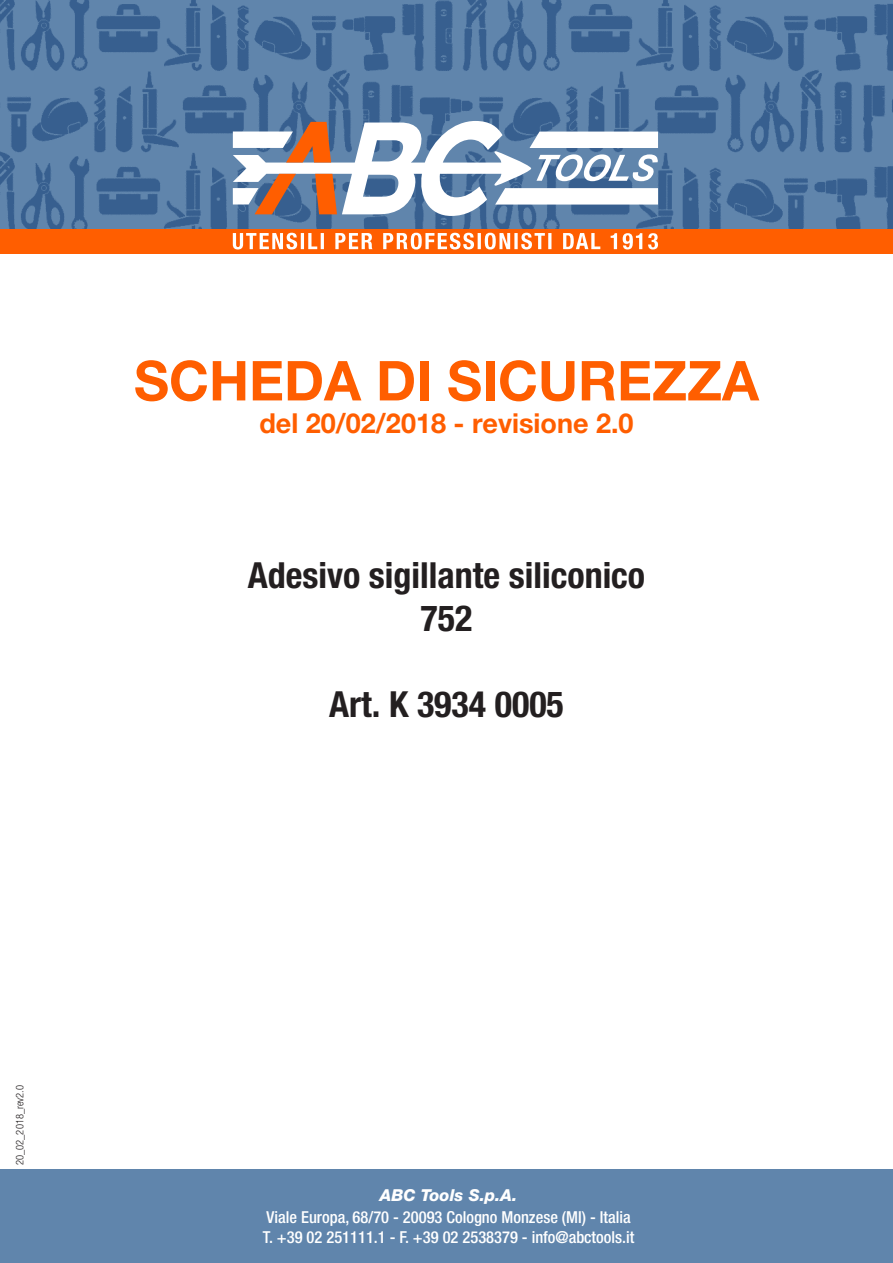
<style>
.page{position:relative;width:893px;height:1263px;background:#fff}
.page>*{position:absolute;margin:0;border:0;box-sizing:border-box;transform-origin:0 0}
.t1{font:700 55.05px "Helvetica Amos";color:#ff5e00}
.t2{font:700 36px "Helvetica Amos Cond";color:#231f20}
.t3{font:700 27.6px "Helvetica Amos";color:#ff5e00}
.t4{font:500 condensed 16.5px/19.8px "Helvetica Neue LT Std";color:#fff}
.t5{font:italic 800 16.5px "Helvetica Neue LT Std";color:#fff}
.t6{font:300 10.5px "Helvetica Amos Cond";color:#231f20}
</style>
<div class="page">
<img style="left:0;top:0;width:893px;height:229px">
<div style="left:0;top:1169px;width:893px;height:94px;background:#6085ac"></div>
<svg style="left:233px;top:121px;width:425px;height:95px"></svg>
<div style="left:0;top:229px;width:893px;height:24px;background:#ff5e00"></div>
<svg style="left:233px;top:233px;width:425px;height:16px"></svg>
<p class="t1" style="left:134px;top:349px;width:626px">SCHEDA DI SICUREZZA</p>
<p class="t3" style="left:259px;top:407px;width:376px">del 20/02/2018 - revisione 2.0</p>
<p class="t2" style="left:248px;top:554px;width:399px">Adesivo sigillante siliconico</p>
<p class="t2" style="left:421px;top:597px;width:53px">752</p>
<p class="t2" style="left:329px;top:683px;width:236px">Art. K 3934 0005</p>
<p class="t6" style="left:14px;top:1165px;width:81px;rotate:-90deg">20_02_2018_rev2.0</p>
<p class="t5" style="left:380px;top:1185px;width:139px">ABC Tools S.p.A.</p>
<p class="t4" style="left:263px;top:1207px;width:373px">Viale Europa, 68/70 - 20093 Cologno Monzese (MI) - Italia<br>T. +39 02 251111.1 - F. +39 02 2538379 - info@abctools.it</p>
</div>
